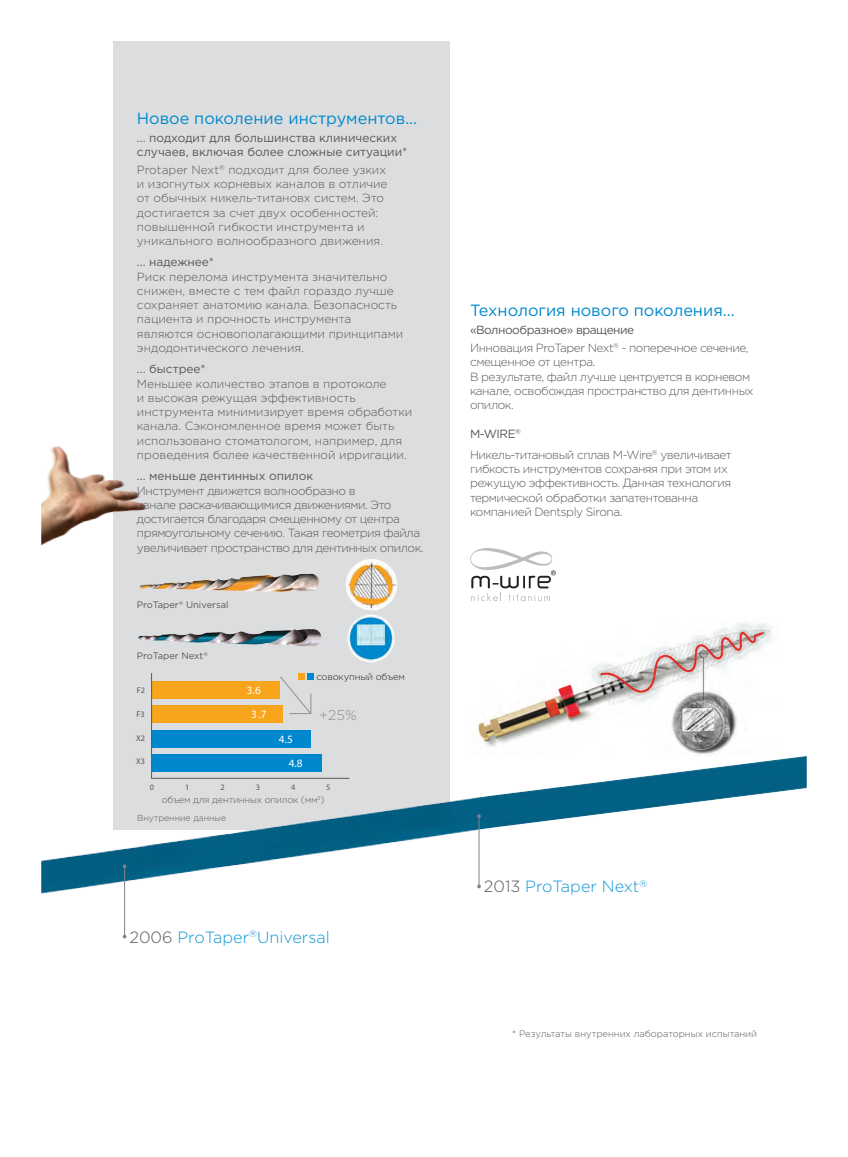
<style>
.page{position:relative;width:848px;height:1157px;background:#fff}
.page>*{position:absolute;margin:0;border:0;box-sizing:border-box;transform-origin:0 0}
.t1{font:16.25px "Gotham Pro";color:#0088ce}
.t2{font:300 16.25px "Gotham Pro";color:#1097d6}
.t3{font:300 14.12px "Gotham Pro";color:#8e9091}
.t4{font:300 11.88px/14.2px "Gotham Pro";color:#57585a}
.t5{font:300 11.88px/14.2px "Gotham Pro";letter-spacing:-.04em;color:#57585a}
.t6{font:11.88px/14.2px "Gotham Pro";color:#57585a}
.t7{font:11.25px/24px "Gotham";color:#fff;text-align:center}
.t8{font:300 9.38px "Gotham Pro";color:#57585a}
.t9{font:9.38px "Gotham Pro";color:#57585a}
.t10{font:300 9.38px "Gotham Pro";letter-spacing:-.02em;color:#57585a}
.t11{font:300 9.38px "Gotham Pro";letter-spacing:-.015em;color:#231f20}
.t12{font:300 8.75px "Gotham Pro";color:#57585a}
.t13{font:8.25px "Gotham";color:#57585a}
.s1{color:#57585a}
.s2{font-weight:400}
</style>
<div class="page">
<div style="left:114px;top:41px;width:336px;height:789px;background:#dcdddf"></div>
<img style="left:41px;top:225px;width:766px;height:714px">
<hr style="left:124px;top:866px;width:1px;height:70px;background:#808285">
<hr style="left:478px;top:816px;width:1px;height:70px;background:#808285">
<svg style="left:477px;top:884px;width:4px;height:4px"></svg>
<img style="left:137px;top:568px;width:186px;height:33px">
<img style="left:340px;top:556px;width:63px;height:53px">
<img style="left:137px;top:627px;width:186px;height:20px">
<img style="left:338px;top:609px;width:65px;height:57px">
<div style="left:152px;top:680px;width:127px;height:18px;background:#f9a51b"></div>
<div style="left:151px;top:705px;width:132px;height:17px;background:#f9a51b"></div>
<div style="left:152px;top:729px;width:159px;height:18px;background:#0088ce"></div>
<div style="left:152px;top:753px;width:170px;height:18px;background:#0088ce"></div>
<hr style="left:151px;top:673px;width:1px;height:105px;background:#57585a">
<hr style="left:151px;top:777px;width:198px;height:1px;background:#57585a">
<div style="left:298px;top:673px;width:6px;height:7px;background:#f9a51b"></div>
<div style="left:307px;top:673px;width:7px;height:7px;background:#0088ce"></div>
<svg style="left:279px;top:675px;width:33px;height:39px"></svg>
<svg style="left:470px;top:547px;width:86px;height:54px"></svg>
<img style="left:470px;top:617px;width:311px;height:138px">
<h1 class="t1" style="left:137px;top:109px;width:282px">Новое поколение инструментов...</h1>
<p class="t6" style="left:137px;top:130px;width:272px">... подходит для большинства клинических случаев, включая более сложные ситуации*</p>
<p class="t4" style="left:137px;top:162px;width:252px">Protaper Next<sup>®</sup> подходит для более узких и изогнутых корневых каналов в отличие от обычных никель-титановх систем. Это достигается за счет двух особенностей: повышенной гибкости инструмента и уникального волнообразного движения.</p>
<p class="t6" style="left:137px;top:255px;width:79px">... надежнее*</p>
<p class="t4" style="left:137px;top:269px;width:268px">Риск перелома инструмента значительно снижен, вместе с тем файл гораздо лучше сохраняет анатомию канала. Безопасность пациента и прочность инструмента являются основополагающими принципами эндодонтического лечения.</p>
<p class="t6" style="left:137px;top:362px;width:70px">... быстрее*</p>
<p class="t4" style="left:137px;top:376px;width:277px">Меньшее количество этапов в протоколе<br>и высокая режущая эффективность инструмента минимизирует время обработки канала. Сэкономленное время может быть использовано стоматологом, например, для проведения более качественной ирригации.</p>
<p class="t6" style="left:137px;top:469px;width:178px">... меньше дентинных опилок</p>
<p class="t5" style="left:137px;top:483px;width:288px">Инструмент движется волнообразно в<br>канале раскачивающимися движениями. Это достигается благодаря смещенному от центра прямоугольному сечению. Такая геометрия файла увеличивает пространство для дентинных опилок.</p>
<p class="t9" style="left:137px;top:599px;width:93px">ProTaper<sup>®</sup> Universal</p>
<p class="t9" style="left:137px;top:650px;width:72px">ProTaper Next<sup>®</sup></p>
<p class="t13" style="left:137px;top:685px;width:10px">F2</p>
<p class="t13" style="left:137px;top:708px;width:10px">F3</p>
<p class="t13" style="left:136px;top:732px;width:10px">X2</p>
<p class="t13" style="left:136px;top:756px;width:10px">X3</p>
<p class="t7" style="left:247px;top:678px;width:21px">3.6<br>3.7</p>
<p class="t7" style="left:289px;top:727px;width:15px;line-height:23.6px;text-align:left;text-indent:-10px">4.5<br>4.8</p>
<p class="t11" style="left:316px;top:671px;width:90px">совокупный объем</p>
<p class="t3" style="left:319px;top:706px;width:39px">+25%</p>
<p class="t13" style="left:150px;top:782px;width:6px">0</p>
<p class="t13" style="left:185px;top:782px;width:6px">1</p>
<p class="t13" style="left:220px;top:782px;width:6px">2</p>
<p class="t13" style="left:256px;top:782px;width:6px">3</p>
<p class="t13" style="left:291px;top:782px;width:6px">4</p>
<p class="t13" style="left:326px;top:782px;width:6px">5</p>
<p class="t10" style="left:162px;top:794px;width:164px">объем для дентинных опилок (мм<sup>3</sup>)</p>
<p class="t12" style="left:137px;top:813px;width:91px">Внутренние данные</p>
<h1 class="t2" style="left:129px;top:927px;width:202px"><span class="s1">2006</span> ProTaper<sup>®</sup>Universal</h1>
<h1 class="t1" style="left:470px;top:301px;width:266px">Технология нового поколения...</h1>
<p class="t5" style="left:470px;top:321px;width:280px;line-height:17.8px"><span class="s2">«Волнообразное» вращение<br></span>Инновация ProTaper Next<sup>®</sup> - поперечное сечение,</p>
<p class="t5" style="left:470px;top:355px;width:285px">смещенное от центра.<br>В результате, файл лучше центруется в корневом канале, освобождая пространство для дентинных опилок.</p>
<p class="t5" style="left:470px;top:422px;width:263px;line-height:21.4px"><span class="s2">M-WIRE</span><sup>®<br></sup>Никель-титановый сплав M-Wire<sup>®</sup> увеличивает</p>
<p class="t5" style="left:470px;top:462px;width:263px">гибкость инструментов сохраняя при этом их режущую эффективность. Данная технология термической обработки запатентованна компанией Dentsply Sirona.</p>
<h1 class="t2" style="left:484px;top:877px;width:165px"><span class="s1">2013</span> ProTaper Next<sup>®</sup></h1>
<p class="t8" style="left:512px;top:1028px;width:246px">* Результаты внутренних лабораторных испытаний</p>
</div>
